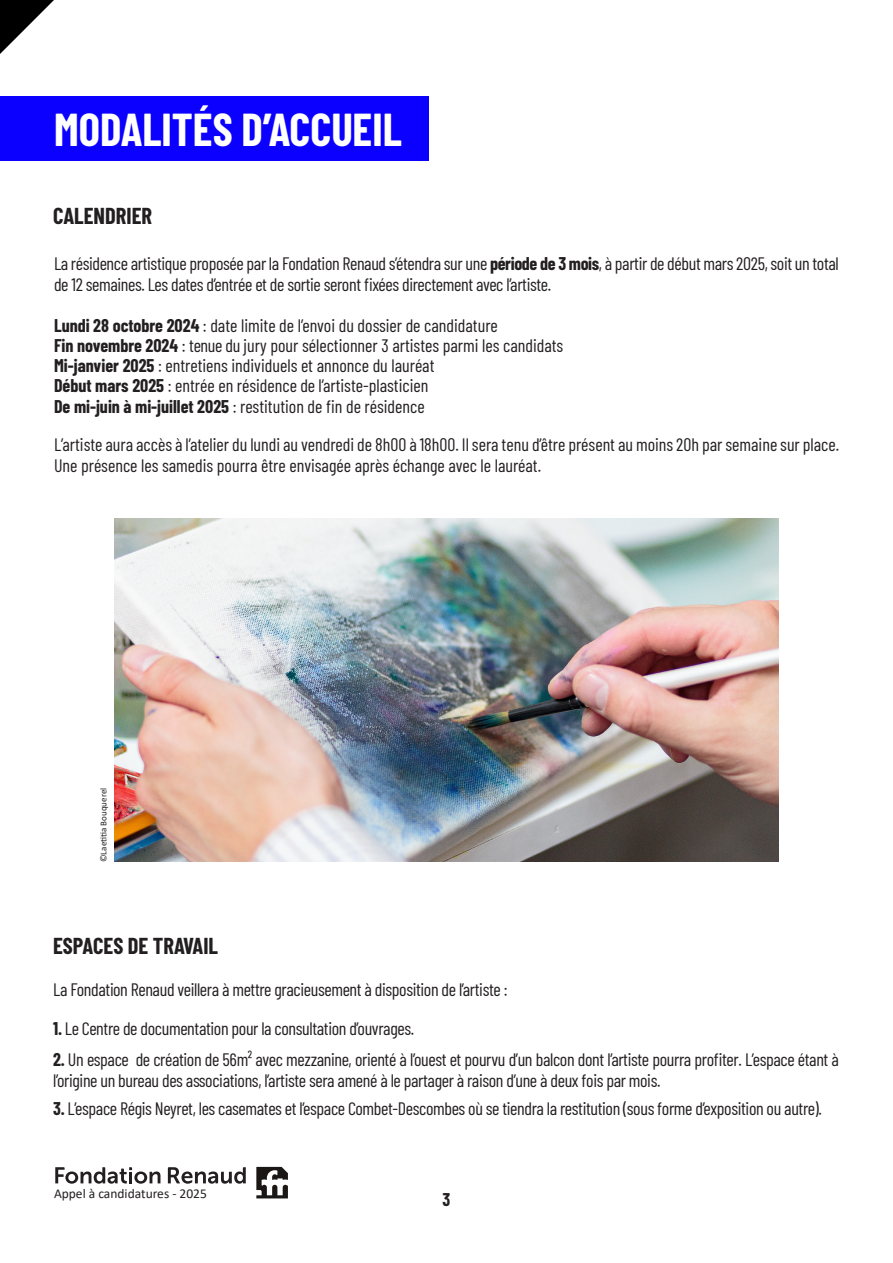
<style>
.page{position:relative;width:893px;height:1263px;background:#fff}
.page>*{position:absolute;margin:0;border:0;box-sizing:border-box;transform-origin:0 0}
.t1{font:700 45px "Barlow Condensed";color:#fff}
.t2{font:700 22.5px "Barlow Condensed";color:#231f20}
.t3{font:18px/21px "Barlow Condensed";letter-spacing:-.02em;color:#231f20}
.t4{font:18px/20.2px "Barlow Condensed";color:#231f20}
.t5{font:700 18px "Barlow Condensed";color:#231f20}
.t6{font:13.5px "Calibri";color:#231f20}
.t7{font:9px "Calibri";color:#231f20}
.s1{font-weight:700}
</style>
<div class="page">
<svg style="left:0;top:0;width:54px;height:54px"></svg>
<div style="left:0;top:97px;width:428px;height:64px;background:#0b00ff"></div>
<img style="left:115px;top:519px;width:663px;height:342px">
<svg style="left:256px;top:1167px;width:32px;height:31px"></svg>
<svg style="left:168px;top:1167px;width:78px;height:17px"></svg>
<svg style="left:55px;top:1167px;width:105px;height:17px"></svg>
<h1 class="t1" style="left:54px;top:98px;width:349px">MODALITÉS D’ACCUEIL</h1>
<p class="t2" style="left:53px;top:200px;width:101px">CALENDRIER</p>
<p class="t3" style="left:54px;top:252px;width:786px">La résidence artistique proposée par la Fondation Renaud s’étendra sur une <span class="s1">période de 3 mois</span>, à partir de début mars 2025, soit un total de 12 semaines. Les dates d’entrée et de sortie seront fixées directement avec l’artiste.</p>
<p class="t4" style="left:54px;top:314px;width:511px"><span class="s1">Lundi 28 octobre 2024</span> : date limite de l’envoi du dossier de candidature<br><span class="s1">Fin novembre 2024</span> : tenue du jury pour sélectionner 3 artistes parmi les candidats <span class="s1">Mi-janvier 2025</span> : entretiens individuels et annonce du lauréat<br><span class="s1">Début mars 2025</span> : entrée en résidence de l’artiste-plasticien<br><span class="s1">De mi-juin à mi-juillet 2025</span> : restitution de fin de résidence</p>
<p class="t4" style="left:54px;top:432px;width:787px;line-height:21.6px">L’artiste aura accès à l’atelier du lundi au vendredi de 8h00 à 18h00. Il sera tenu d’être présent au moins 20h par semaine sur place.<br>Une présence les samedis pourra être envisagée après échange avec le lauréat.</p>
<p class="t7" style="left:97px;top:862px;width:76px;rotate:-90deg">©Laetitia Bouquerel</p>
<p class="t2" style="left:53px;top:930px;width:166px">ESPACES DE TRAVAIL</p>
<p class="t3" style="left:53px;top:978px;width:456px">La Fondation Renaud veillera à mettre gracieusement à disposition de l’artiste :</p>
<p class="t3" style="left:53px;top:1017px;width:362px"><span class="s1">1.</span> Le Centre de documentation pour la consultation d’ouvrages.</p>
<p class="t3" style="left:53px;top:1048px;width:787px;line-height:20.2px"><span class="s1">2.</span> Un espace de création de 56m² avec mezzanine, orienté à l’ouest et pourvu d’un balcon dont l’artiste pourra profiter. L’espace étant à l’origine un bureau des associations, l’artiste sera amené à le partager à raison d’une à deux fois par mois.</p>
<p class="t3" style="left:53px;top:1097px;width:770px"><span class="s1">3.</span> L’espace Régis Neyret, les casemates et l’espace Combet-Descombes où se tiendra la restitution (sous forme d’exposition ou autre).</p>
<p class="t6" style="left:54px;top:1184px;width:154px">Appel à candidatures - 2025</p>
<p class="t5" style="left:443px;top:1187px;width:9px">3</p>
</div>
